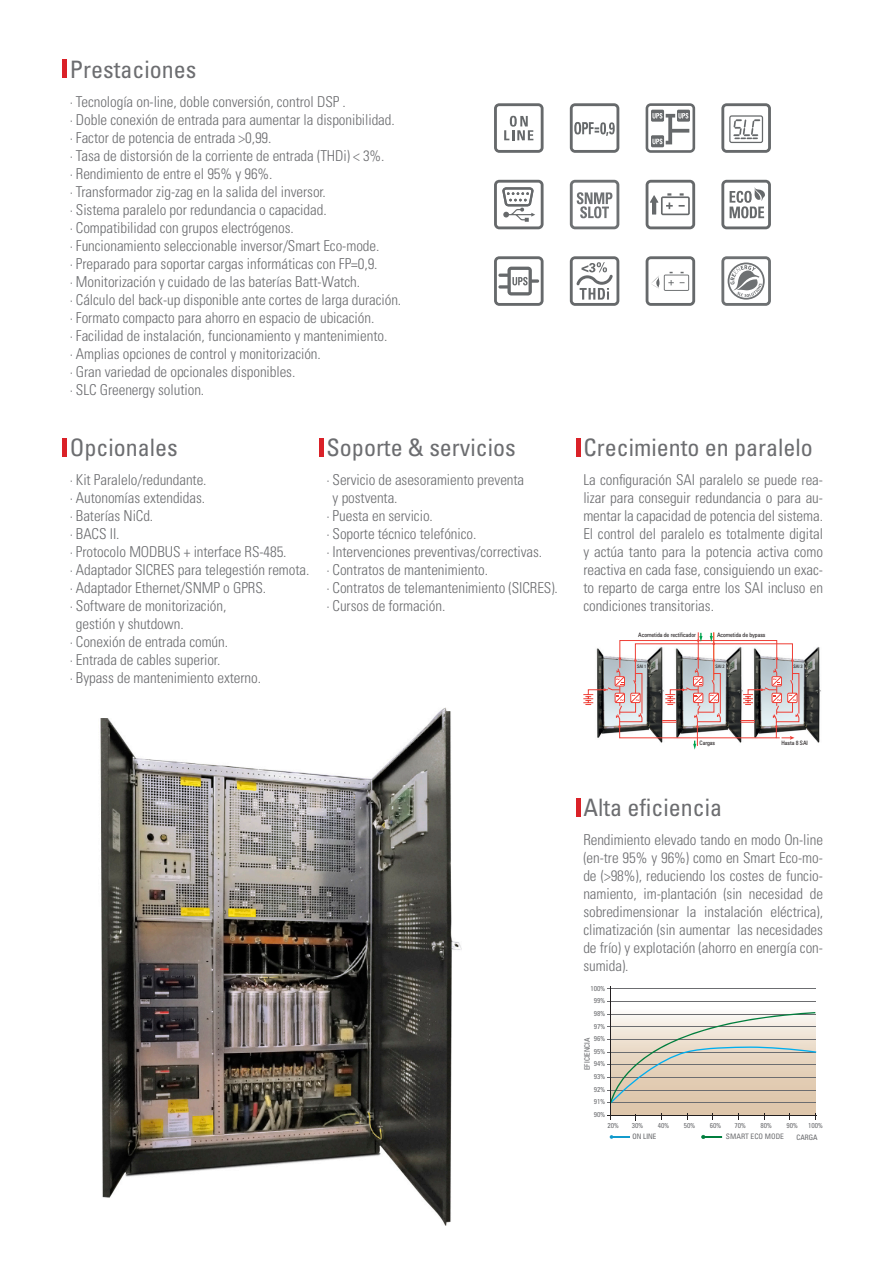
<style>
.page{position:relative;width:893px;height:1263px;background:#fff}
.page>*{position:absolute;margin:0;border:0;box-sizing:border-box;transform-origin:0 0}
.t1{font:condensed 24px "Univers LT Std";color:#6c6d70}
.t2{font:300 condensed 15px/18px "Univers LT Std";letter-spacing:-.005em;color:#6c6d70;text-align:justify}
.t3{font:condensed 7.5px "Zurich BT";color:#6c6d70}
.t4{font:condensed 7.5px "Univers LT Std";color:#6c6d70}
.t5{font:condensed 7.05px "Zurich BT";color:#6c6d70}
.t6{font:condensed 6px "Zurich BT";letter-spacing:-.01em;color:#231f20}
.t7{font:condensed 4.65px "Zurich BT";letter-spacing:-.025em;color:#231f20}
</style>
<div class="page">
<img style="left:100px;top:707px;width:362px;height:519px">
<hr style="left:63px;top:60px;width:4px;height:18px;background:#da2128">
<svg style="left:494px;top:103px;width:50px;height:50px"></svg>
<svg style="left:570px;top:103px;width:49px;height:50px"></svg>
<svg style="left:646px;top:103px;width:49px;height:50px"></svg>
<svg style="left:721px;top:103px;width:50px;height:50px"></svg>
<svg style="left:494px;top:180px;width:50px;height:49px"></svg>
<svg style="left:570px;top:180px;width:49px;height:49px"></svg>
<svg style="left:646px;top:180px;width:49px;height:49px"></svg>
<svg style="left:721px;top:180px;width:50px;height:49px"></svg>
<svg style="left:494px;top:256px;width:50px;height:50px"></svg>
<svg style="left:570px;top:256px;width:49px;height:50px"></svg>
<svg style="left:646px;top:256px;width:49px;height:50px"></svg>
<svg style="left:721px;top:256px;width:50px;height:50px"></svg>
<hr style="left:576px;top:438px;width:4px;height:18px;background:#da2128">
<hr style="left:713px;top:632px;width:1px;height:48px;background:#ee3e35">
<hr style="left:698px;top:632px;width:1px;height:37px;background:#ee3e35">
<img style="left:800px;top:647px;width:21px;height:96px">
<svg style="left:583px;top:633px;width:217px;height:117px"></svg>
<hr style="left:576px;top:798px;width:4px;height:18px;background:#da2128">
<img style="left:611px;top:988px;width:205px;height:127px">
<hr style="left:607px;top:1115px;width:209px;height:1px;background:#231f20">
<hr style="left:607px;top:1065px;width:209px;height:1px;background:#6c6d70">
<hr style="left:607px;top:1103px;width:209px;height:1px;background:#6c6d70">
<hr style="left:607px;top:1052px;width:209px;height:1px;background:#6c6d70">
<hr style="left:607px;top:1001px;width:209px;height:1px;background:#6c6d70">
<hr style="left:607px;top:1014px;width:209px;height:1px;background:#6c6d70">
<hr style="left:607px;top:1039px;width:209px;height:1px;background:#6c6d70">
<hr style="left:607px;top:1077px;width:209px;height:1px;background:#6c6d70">
<hr style="left:607px;top:1090px;width:209px;height:1px;background:#6c6d70">
<hr style="left:607px;top:1026px;width:209px;height:1px;background:#6c6d70">
<hr style="left:607px;top:989px;width:209px;height:1px;background:#6c6d70">
<svg style="left:611px;top:1012px;width:205px;height:91px;background:#d7cebd"></svg>
<hr style="left:610px;top:986px;width:1px;height:133px;background:#231f20">
<svg style="left:610px;top:1135px;width:20px;height:4px"></svg>
<svg style="left:701px;top:1135px;width:21px;height:4px"></svg>
<hr style="left:63px;top:438px;width:4px;height:18px;background:#da2128">
<div style="left:319px;top:438px;width:5px;height:18px;background:#da2128"></div>
<h1 class="t1" style="left:70px;top:54px;width:128px">Prestaciones</h1>
<p class="t2" style="left:70px;top:93px;width:333px;text-align:left">∙ Tecnología on-line, doble conversión, control DSP .<br>∙ Doble conexión de entrada para aumentar la disponibilidad. ∙ Factor de potencia de entrada &gt;0,99.<br>∙ Tasa de distorsión de la corriente de entrada (THDi) &lt; 3%.<br>∙ Rendimiento de entre el 95% y 96%.<br>∙ Transformador zig-zag en la salida del inversor.<br>∙ Sistema paralelo por redundancia o capacidad.<br>∙ Compatibilidad con grupos electrógenos.<br>∙ Funcionamiento seleccionable inversor/Smart Eco-mode.<br>∙ Preparado para soportar cargas informáticas con FP=0,9.<br>∙ Monitorización y cuidado de las baterías Batt-Watch.<br>∙ Cálculo del back-up disponible ante cortes de larga duración. ∙ Formato compacto para ahorro en espacio de ubicación.<br>∙ Facilidad de instalación, funcionamiento y mantenimiento.<br>∙ Amplias opciones de control y monitorización.<br>∙ Gran variedad de opcionales disponibles.<br>∙ SLC Greenergy solution.</p>
<h1 class="t1" style="left:70px;top:432px;width:109px">Opcionales</h1>
<p class="t2" style="left:70px;top:471px;width:138px">∙ Kit Paralelo/redundante.</p>
<p class="t2" style="left:70px;top:489px;width:137px">∙ Autonomías extendidas.</p>
<p class="t2" style="left:70px;top:507px;width:85px">∙ Baterías NiCd.</p>
<p class="t2" style="left:70px;top:525px;width:51px">∙ BACS II.</p>
<p class="t2" style="left:70px;top:543px;width:218px">∙ Protocolo MODBUS + interface RS-485.</p>
<p class="t2" style="left:70px;top:561px;width:241px">∙ Adaptador SICRES para telegestión remota.</p>
<p class="t2" style="left:70px;top:579px;width:198px">∙ Adaptador Ethernet/SNMP o GPRS.</p>
<p class="t2" style="left:70px;top:597px;width:158px">∙ Software de monitorización,</p>
<p class="t2" style="left:76px;top:615px;width:109px">gestión y shutdown.</p>
<p class="t2" style="left:70px;top:633px;width:160px">∙ Conexión de entrada común.</p>
<p class="t2" style="left:70px;top:651px;width:152px">∙ Entrada de cables superior.</p>
<p class="t2" style="left:70px;top:669px;width:193px">∙ Bypass de mantenimiento externo.</p>
<h1 class="t1" style="left:327px;top:432px;width:191px">Soporte &amp; servicios</h1>
<p class="t2" style="left:327px;top:471px;width:199px">∙ Servicio de asesoramiento preventa</p>
<p class="t2" style="left:333px;top:489px;width:66px">y postventa.</p>
<p class="t2" style="left:327px;top:507px;width:108px">∙ Puesta en servicio.</p>
<p class="t2" style="left:327px;top:525px;width:151px">∙ Soporte técnico telefónico.</p>
<p class="t2" style="left:327px;top:543px;width:217px">∙ Intervenciones preventivas/correctivas.</p>
<p class="t2" style="left:327px;top:561px;width:163px">∙ Contratos de mantenimiento.</p>
<p class="t2" style="left:327px;top:579px;width:233px">∙ Contratos de telemantenimiento (SICRES).</p>
<p class="t2" style="left:327px;top:597px;width:120px">∙ Cursos de formación.</p>
<h1 class="t1" style="left:583px;top:432px;width:231px">Crecimiento en paralelo</h1>
<p class="t2" style="left:583px;top:471px;width:241px">La configuración SAI paralelo se puede rea&shy;lizar para conseguir redundancia o para au&shy;mentar la capacidad de potencia del sistema.<br>El control del paralelo es totalmente digital y actúa tanto para la potencia activa como reactiva en cada fase, consiguiendo un exac&shy;to reparto de carga entre los SAI incluso en condiciones transitorias.</p>
<p class="t6" style="left:638px;top:631px;width:59px">Acometida de rectificador</p>
<p class="t6" style="left:717px;top:631px;width:50px">Acometida de bypass</p>
<p class="t7" style="left:637px;top:663px;width:11px">SAI 1</p>
<p class="t7" style="left:715px;top:663px;width:11px">SAI 2</p>
<p class="t7" style="left:794px;top:663px;width:11px">SAI 3</p>
<p class="t6" style="left:700px;top:739px;width:17px">Cargas</p>
<p class="t6" style="left:781px;top:739px;width:28px">Hasta 8 SAI</p>
<h1 class="t1" style="left:583px;top:792px;width:140px">Alta eficiencia</h1>
<p class="t2" style="left:583px;top:831px;width:241px">Rendimiento elevado tando en modo On-line (en-tre 95% y 96%) como en Smart Eco-mo&shy;de (&gt;98%), reduciendo los costes de funcio&shy;namiento, im-plantación (sin necesidad de sobredimensionar la instalación eléctrica), climatización (sin aumentar las necesidades de frío) y explotación (ahorro en energía con&shy;sumida).</p>
<p class="t5" style="left:590px;top:984px;width:16px">100%</p>
<p class="t5" style="left:594px;top:997px;width:13px">99%</p>
<p class="t5" style="left:594px;top:1009px;width:13px">98%</p>
<p class="t5" style="left:594px;top:1022px;width:13px">97%</p>
<p class="t5" style="left:594px;top:1034px;width:13px">96%</p>
<p class="t3" style="left:583px;top:1070px;width:34px;rotate:-90deg">EFICIENCIA</p>
<p class="t5" style="left:594px;top:1047px;width:13px">95%</p>
<p class="t5" style="left:594px;top:1059px;width:13px">94%</p>
<p class="t5" style="left:594px;top:1072px;width:13px">93%</p>
<p class="t5" style="left:594px;top:1085px;width:13px">92%</p>
<p class="t5" style="left:594px;top:1097px;width:13px">91%</p>
<p class="t5" style="left:594px;top:1110px;width:13px">90%</p>
<p class="t5" style="left:607px;top:1121px;width:13px">20%</p>
<p class="t5" style="left:632px;top:1121px;width:13px">30%</p>
<p class="t5" style="left:658px;top:1121px;width:13px">40%</p>
<p class="t5" style="left:684px;top:1121px;width:13px">50%</p>
<p class="t5" style="left:710px;top:1121px;width:13px">60%</p>
<p class="t5" style="left:734px;top:1122px;width:13px">70%</p>
<p class="t5" style="left:760px;top:1122px;width:13px">80%</p>
<p class="t5" style="left:786px;top:1122px;width:13px">90%</p>
<p class="t5" style="left:808px;top:1121px;width:16px">100%</p>
<p class="t3" style="left:796px;top:1132px;width:23px">CARGA</p>
<p class="t3" style="left:633px;top:1132px;width:25px">ON LINE</p>
<p class="t4" style="left:726px;top:1132px;width:60px">SMART ECO MODE</p>
</div>
